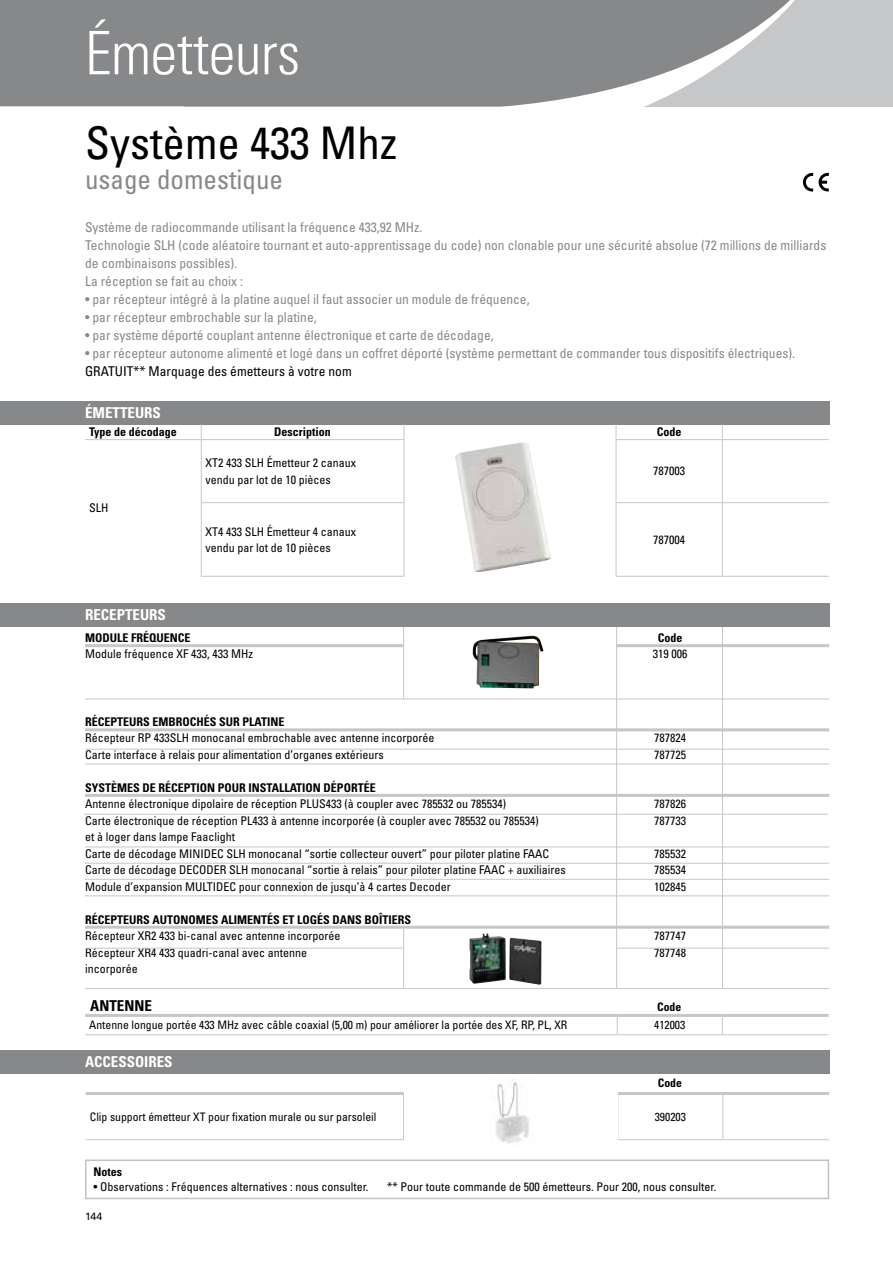
<style>
.page{position:relative;width:893px;height:1263px;background:#fff}
.page>*{position:absolute;margin:0;border:0;box-sizing:border-box;transform-origin:0 0}
.t1{font:300 condensed 60px "Univers LT Std";letter-spacing:-.01em;color:#fff}
.t2{font:condensed 45px "Univers LT Std";color:#000}
.t3{font:condensed 27px "Univers LT Std";color:#87888a}
.t4{font:700 condensed 15px "Univers LT Std";color:#fff}
.t5{font:700 condensed 15px "Univers LT Std";color:#000}
.t6{font:condensed 13.5px/18px "Univers LT Std";color:#87888a}
.t7{font:condensed 13.5px "Univers LT Std";color:#000}
.t8{font:condensed 12px/16.5px "Univers LT Std";color:#000}
.t9{font:700 condensed 12px "Univers LT Std";color:#000}
.t10{font:condensed 11.7px "Univers LT Std";color:#000}
.t11{font:700 condensed 11.7px "Univers LT Std";color:#000}
.t12{font:10.5px "Univers LT Std";color:#000}
</style>
<div class="page">
<svg style="left:803px;top:173px;width:10px;height:19px"></svg>
<svg style="left:819px;top:173px;width:10px;height:18px"></svg>
<div style="left:185px;top:0;width:708px;height:106px;background:#c6c7c8"></div>
<div style="left:0;top:0;width:502px;height:106px;background:#87888a"></div>
<svg style="left:502px;top:0;width:310px;height:107px"></svg>
<div style="left:85px;top:1159px;width:744px;height:40px;border:2px solid #bec3c7"></div>
<div style="left:0;top:401px;width:829px;height:23px;background:#87888a"></div>
<img style="left:473px;top:636px;width:70px;height:52px">
<img style="left:469px;top:933px;width:73px;height:52px">
<svg style="left:617px;top:1017px;width:1px;height:17px"></svg>
<svg style="left:722px;top:1017px;width:1px;height:17px"></svg>
<hr style="left:85px;top:1034px;width:532px;height:1px;background:#c6c7c8">
<hr style="left:617px;top:1034px;width:105px;height:1px;background:#c6c7c8">
<hr style="left:722px;top:1034px;width:107px;height:1px;background:#c6c7c8">
<hr style="left:85px;top:1014px;width:532px;height:3px;background:#c6c7c8">
<hr style="left:617px;top:1014px;width:105px;height:3px;background:#c6c7c8">
<hr style="left:722px;top:1014px;width:107px;height:3px;background:#c6c7c8">
<hr style="left:616px;top:607px;width:1px;height:381px;background:#c6c7c8">
<hr style="left:85px;top:699px;width:744px;height:1px;background:#c6c7c8">
<hr style="left:85px;top:988px;width:744px;height:1px;background:#c6c7c8">
<hr style="left:85px;top:794px;width:744px;height:3px;background:#c6c7c8">
<hr style="left:85px;top:644px;width:318px;height:3px;background:#c6c7c8">
<hr style="left:617px;top:644px;width:212px;height:3px;background:#c6c7c8">
<hr style="left:84px;top:814px;width:744px;height:1px;background:#c6c7c8">
<hr style="left:85px;top:846px;width:744px;height:1px;background:#c6c7c8">
<hr style="left:85px;top:863px;width:744px;height:1px;background:#c6c7c8">
<hr style="left:85px;top:879px;width:744px;height:1px;background:#c6c7c8">
<hr style="left:85px;top:895px;width:744px;height:1px;background:#c6c7c8">
<hr style="left:85px;top:728px;width:744px;height:3px;background:#c6c7c8">
<hr style="left:85px;top:926px;width:744px;height:3px;background:#c6c7c8">
<hr style="left:617px;top:948px;width:212px;height:1px;background:#c6c7c8">
<hr style="left:85px;top:948px;width:318px;height:1px;background:#c6c7c8">
<hr style="left:85px;top:749px;width:744px;height:1px;background:#c6c7c8">
<hr style="left:85px;top:763px;width:744px;height:1px;background:#c6c7c8">
<hr style="left:722px;top:607px;width:1px;height:381px;background:#c6c7c8">
<hr style="left:403px;top:627px;width:1px;height:72px;background:#c6c7c8">
<hr style="left:403px;top:929px;width:1px;height:59px;background:#c6c7c8">
<div style="left:0;top:603px;width:829px;height:24px;background:#87888a"></div>
<svg style="left:201px;top:424px;width:1px;height:15px"></svg>
<svg style="left:722px;top:424px;width:1px;height:15px"></svg>
<hr style="left:85px;top:439px;width:116px;height:1px;background:#c6c7c8">
<hr style="left:722px;top:440px;width:1px;height:62px;background:#c6c7c8">
<hr style="left:201px;top:502px;width:203px;height:1px;background:#c6c7c8">
<hr style="left:404px;top:503px;width:1px;height:73px;background:#c6c7c8">
<hr style="left:616px;top:502px;width:106px;height:1px;background:#c6c7c8">
<hr style="left:616px;top:503px;width:1px;height:73px;background:#c6c7c8">
<hr style="left:722px;top:502px;width:107px;height:1px;background:#c6c7c8">
<hr style="left:722px;top:503px;width:1px;height:73px;background:#c6c7c8">
<hr style="left:201px;top:439px;width:203px;height:1px;background:#c6c7c8">
<hr style="left:616px;top:439px;width:106px;height:1px;background:#c6c7c8">
<hr style="left:722px;top:439px;width:107px;height:1px;background:#c6c7c8">
<hr style="left:201px;top:576px;width:203px;height:1px;background:#c6c7c8">
<hr style="left:616px;top:576px;width:106px;height:1px;background:#c6c7c8">
<hr style="left:722px;top:576px;width:107px;height:1px;background:#c6c7c8">
<svg style="left:404px;top:424px;width:1px;height:15px"></svg>
<svg style="left:616px;top:424px;width:1px;height:15px"></svg>
<hr style="left:404px;top:440px;width:1px;height:62px;background:#c6c7c8">
<hr style="left:616px;top:440px;width:1px;height:62px;background:#c6c7c8">
<hr style="left:201px;top:440px;width:1px;height:62px;background:#c6c7c8">
<hr style="left:201px;top:503px;width:1px;height:73px;background:#c6c7c8">
<img style="left:455px;top:442px;width:96px;height:130px">
<hr style="left:617px;top:1095px;width:1px;height:44px;background:#c6c7c8">
<hr style="left:722px;top:1095px;width:1px;height:44px;background:#c6c7c8">
<hr style="left:86px;top:1139px;width:532px;height:1px;background:#c6c7c8">
<hr style="left:618px;top:1139px;width:105px;height:1px;background:#c6c7c8">
<hr style="left:723px;top:1139px;width:106px;height:1px;background:#c6c7c8">
<hr style="left:86px;top:1092px;width:532px;height:3px;background:#c6c7c8">
<hr style="left:618px;top:1092px;width:105px;height:3px;background:#c6c7c8">
<hr style="left:723px;top:1092px;width:106px;height:3px;background:#c6c7c8">
<hr style="left:403px;top:1093px;width:1px;height:47px;background:#c6c7c8">
<div style="left:404px;top:1076px;width:213px;height:69px;background:#fff"></div>
<img style="left:496px;top:1079px;width:34px;height:64px">
<div style="left:0;top:1050px;width:829px;height:24px;background:#87888a"></div>
<h1 class="t1" style="left:85px;top:17px;width:217px">émetteurs</h1>
<h2 class="t2" style="left:85px;top:115px;width:314px">Système 433 Mhz</h2>
<h3 class="t3" style="left:85px;top:163px;width:199px">usage domestique</h3>
<p class="t6" style="left:85px;top:218px;width:743px">Système de radiocommande utilisant la fréquence 433,92 MHz.<br>Technologie SLH (code aléatoire tournant et auto-apprentissage du code) non clonable pour une sécurité absolue (72 millions de milliards de combinaisons possibles).<br>La réception se fait au choix :</p>
<p class="t6" style="left:85px;top:290px;width:446px">• par récepteur intégré à la platine auquel il faut associer un module de fréquence,</p>
<p class="t6" style="left:85px;top:308px;width:233px">• par récepteur embrochable sur la platine,</p>
<p class="t6" style="left:85px;top:326px;width:410px">• par système déporté couplant antenne électronique et carte de décodage,</p>
<p class="t6" style="left:85px;top:344px;width:712px">• par récepteur autonome alimenté et logé dans un coffret déporté (système permettant de commander tous dispositifs électriques).</p>
<p class="t7" style="left:85px;top:363px;width:268px">GRATUIT** Marquage des émetteurs à votre nom</p>
<p class="t4" style="left:85px;top:404px;width:10px">émetteurs</p>
<p class="t9" style="left:89px;top:425px;width:89px">Type de décodage</p>
<p class="t9" style="left:274px;top:425px;width:58px">Description</p>
<p class="t9" style="left:657px;top:425px;width:26px">Code</p>
<p class="t8" style="left:89px;top:500px;width:21px">SLH</p>
<p class="t4" style="left:85px;top:606px;width:9px">recepteurs</p>
<p class="t8" style="left:205px;top:454px;width:152px">XT2 433 SLH Émetteur 2 canaux vendu par lot de 10 pièces</p>
<p class="t8" style="left:653px;top:463px;width:33px">787003</p>
<p class="t8" style="left:205px;top:523px;width:152px">XT4 433 SLH Émetteur 4 canaux vendu par lot de 10 pièces</p>
<p class="t8" style="left:653px;top:531px;width:33px">787004</p>
<p class="t9" style="left:85px;top:630px;width:107px">MODULE FRÉQUENCE</p>
<p class="t9" style="left:658px;top:630px;width:26px">Code</p>
<p class="t8" style="left:85px;top:645px;width:169px">Module fréquence XF 433, 433 MHz</p>
<p class="t8" style="left:653px;top:645px;width:36px">319 006</p>
<p class="t9" style="left:85px;top:714px;width:201px">RÉCEPTEURS EMBROCHÉS SUR PLATINE</p>
<p class="t8" style="left:85px;top:729px;width:351px">Récepteur RP 433SLH monocanal embrochable avec antenne incorporée</p>
<p class="t8" style="left:654px;top:729px;width:33px">787824</p>
<p class="t8" style="left:85px;top:746px;width:300px">Carte interface à relais pour alimentation d’organes extérieurs</p>
<p class="t8" style="left:654px;top:746px;width:33px">787725</p>
<p class="t9" style="left:85px;top:780px;width:292px">SYSTÈMES DE RÉCEPTION POUR INSTALLATION DÉPORTÉE</p>
<p class="t8" style="left:85px;top:795px;width:423px">Antenne électronique dipolaire de réception PLUS433 (à coupler avec 785532 ou 785534)</p>
<p class="t8" style="left:654px;top:795px;width:33px">787826</p>
<p class="t8" style="left:85px;top:812px;width:455px">Carte électronique de réception PL433 à antenne incorporée (à coupler avec 785532 ou 785534)</p>
<p class="t8" style="left:654px;top:812px;width:33px">787733</p>
<p class="t8" style="left:85px;top:828px;width:466px">et à loger dans lampe Faaclight<br>Carte de décodage MINIDEC SLH monocanal “sortie collecteur ouvert” pour piloter platine FAAC</p>
<p class="t8" style="left:654px;top:845px;width:33px">785532</p>
<p class="t8" style="left:85px;top:861px;width:482px">Carte de décodage DECODER SLH monocanal “sortie à relais” pour piloter platine FAAC + auxiliaires</p>
<p class="t8" style="left:654px;top:861px;width:33px">785534</p>
<p class="t8" style="left:85px;top:878px;width:367px">Module d’expansion MULTIDEC pour connexion de jusqu’à 4 cartes Decoder</p>
<p class="t8" style="left:654px;top:878px;width:33px">102845</p>
<p class="t9" style="left:85px;top:912px;width:328px">RÉCEPTEURS AUTONOMES ALIMENTÉS ET LOGÉS DANS BOÎTIERS</p>
<p class="t8" style="left:85px;top:927px;width:257px">Récepteur XR2 433 bi-canal avec antenne incorporée</p>
<p class="t8" style="left:654px;top:927px;width:33px">787747</p>
<p class="t8" style="left:85px;top:944px;width:223px">Récepteur XR4 433 quadri-canal avec antenne</p>
<p class="t8" style="left:654px;top:944px;width:33px">787748</p>
<p class="t8" style="left:85px;top:960px;width:54px">incorporée</p>
<p class="t5" style="left:90px;top:996px;width:10px">antenne</p>
<p class="t11" style="left:657px;top:999px;width:26px">Code</p>
<p class="t10" style="left:89px;top:1018px;width:480px">Antenne longue portée 433 MHz avec câble coaxial (5,00 m) pour améliorer la portée des XF, RP, PL, XR</p>
<p class="t10" style="left:654px;top:1018px;width:33px">412003</p>
<p class="t4" style="left:85px;top:1053px;width:89px">ACCESSOIRES</p>
<p class="t11" style="left:658px;top:1076px;width:26px">Code</p>
<p class="t10" style="left:90px;top:1109px;width:288px">Clip support émetteur XT pour fixation murale ou sur parsoleil</p>
<p class="t10" style="left:655px;top:1109px;width:33px">390203</p>
<p class="t9" style="left:94px;top:1164px;width:30px">Notes</p>
<p class="t8" style="left:94px;top:1178px;width:277px">• Observations : Fréquences alternatives : nous consulter.</p>
<p class="t8" style="left:387px;top:1178px;width:331px">** Pour toute commande de 500 émetteurs. Pour 200, nous consulter.</p>
<p class="t12" style="left:85px;top:1209px;width:19px">144</p>
</div>
